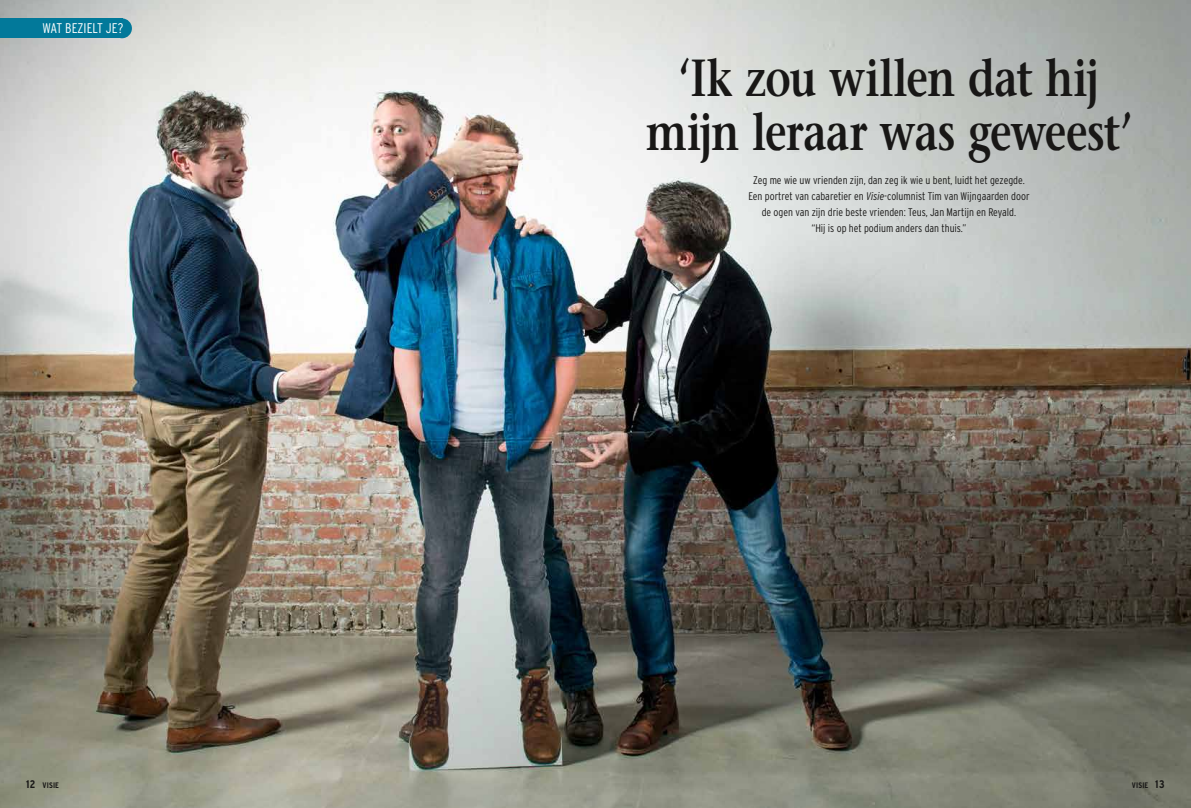
<style>
.page{position:relative;width:1191px;height:808px;background:#fff}
.page>*{position:absolute;margin:0;border:0;box-sizing:border-box;transform-origin:0 0}
.t1{font:600 52px/54px "Stone Serif";letter-spacing:-.015em;color:#181716;text-align:center;scale:.8 1}
.t2{font:300 condensed 14px "Interstate";color:#fff}
.t3{font:300 condensed 11px/16px "Interstate";color:#181716;text-align:center}
.t4{font:700 condensed 8px "Interstate";letter-spacing:.02em;color:#181716}
.s1{font-style:italic}
.s2{font-size:11px}
</style>
<div class="page">
<img style="left:0;top:0;width:1191px;height:808px">
<div style="left:0;top:18px;width:122px;height:20px;background:#02799a"></div>
<div style="left:112px;top:18px;width:20px;height:20px;background:#02799a;border-radius:50%"></div>
<p class="t2" style="left:43px;top:20px;width:82px">WAT BEZIELT JE?</p>
<h1 class="t1" style="left:645px;top:51px;width:610px">‘Ik zou willen dat hij mijn leraar was geweest’</h1>
<p class="t3" style="left:748px;top:172px;width:283px">Zeg me wie uw vrienden zijn, dan zeg ik wie u bent, luidt het gezegde.<br>Een portret van cabaretier en <span class="s1">Visie</span>-columnist Tim van Wijngaarden door de ogen van zijn drie beste vrienden: Teus, Jan Martijn en Reyald.<br>“Hij is op het podium anders dan thuis.”</p>
<p class="t4" style="left:26px;top:781px;width:35px"><span class="s2">12</span> VISIE</p>
<p class="t4" style="left:1131px;top:781px;width:34px">VISIE <span class="s2">13</span></p>
</div>
